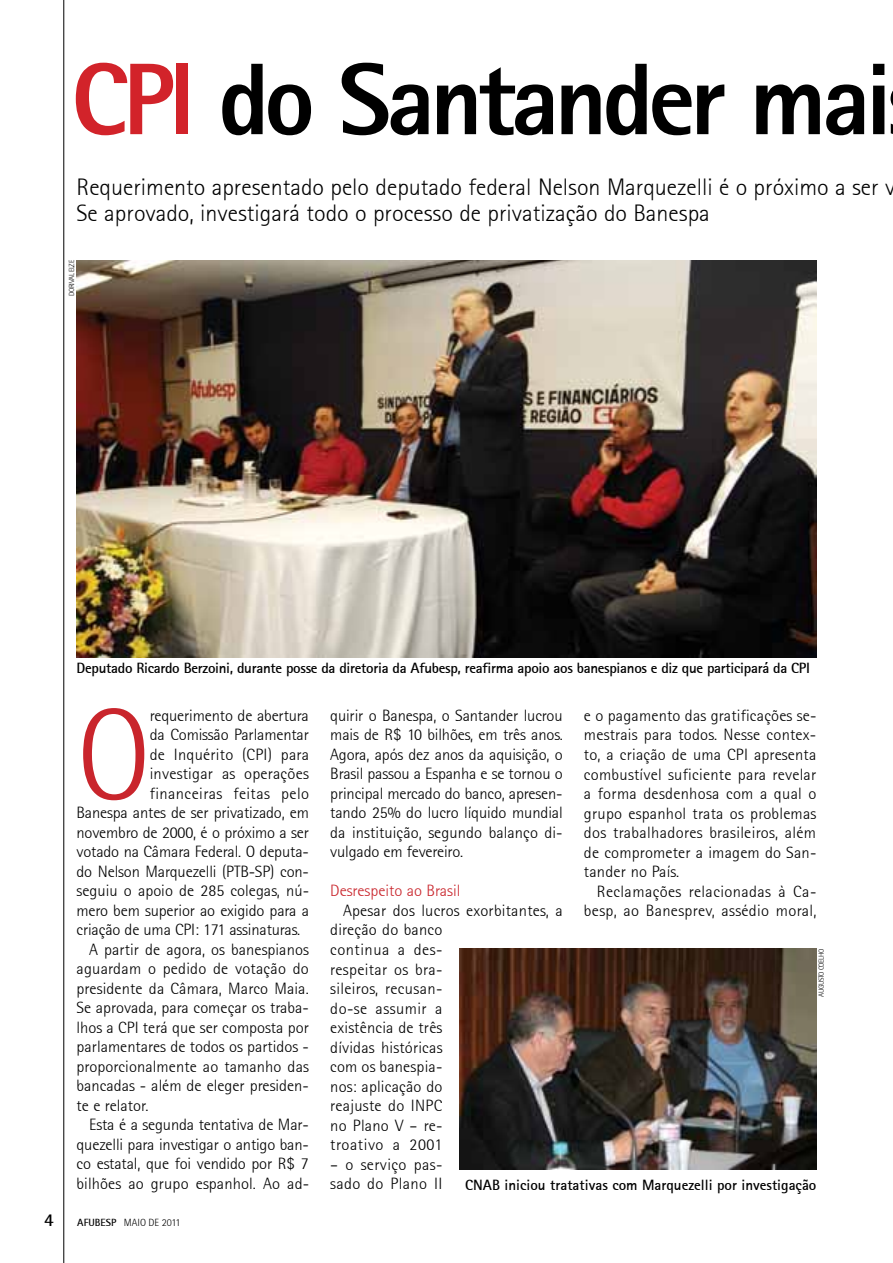
<style>
.page{position:relative;width:893px;height:1263px;background:#fff}
.page>*{position:absolute;margin:0;border:0;box-sizing:border-box;transform-origin:0 0}
.t1{font:300 129.6px "Rotis Semi Sans 45";color:#c9252c}
.t2{font:800 102px "Rotis Sans Serif 75";letter-spacing:-.05em;color:#000}
.t3{font:300 24px/25.5px "Rotis Sans Serif 45";color:#000}
.t4{font:700 18px "Rotis Sans Serif 65";color:#000}
.t5{font:300 16.5px/19.5px "Rotis Semi Sans 45";letter-spacing:.005em;color:#000;text-align:justify}
.t6{font:300 16.5px "Rotis Semi Sans 45";letter-spacing:.025em;color:#000}
.t7{font:300 16.5px "Rotis Semi Sans 45";color:#c9252c}
.t8{font:700 15px "Rotis Sans Serif 65";letter-spacing:-.02em;color:#000}
.t9{font:700 15px "Rotis Sans Serif 65";color:#000}
.t10{font:300 10.5px "Rotis Sans Serif 45";color:#000}
.t11{font:300 7.5px "Rotis Sans Serif 45";letter-spacing:-.05em;color:#000}
.s1{color:#d2232a}
.s2{font-family:"Rotis Sans Serif 65";font-weight:700}
</style>
<div class="page">
<hr style="left:64px;top:0;width:1px;height:1263px;background:#000">
<img style="left:77px;top:260px;width:739px;height:397px">
<img style="left:459px;top:949px;width:357px;height:220px">
<h2 class="t2" style="left:71px;top:35px;width:822px"><span class="s1">CPI</span> do Santander mai</h2>
<h3 class="t3" style="left:77px;top:174px;width:820px">Requerimento apresentado pelo deputado federal Nelson Marquezelli é o próximo a ser v<br>Se aprovado, investigará todo o processo de privatização do Banespa</h3>
<p class="t11" style="left:67px;top:296px;width:38px;rotate:-90deg">dor ival elze</p>
<p class="t8" style="left:77px;top:658px;width:735px">Deputado Ricardo Berzoini, durante posse da diretoria da Afubesp, reafirma apoio aos banespianos e diz que participará da CPI</p>
<h1 class="t1" style="left:77px;top:681px;width:76px">O</h1>
<p class="t5" style="left:150px;top:705px;width:161px">requerimento de abertura</p>
<p class="t5" style="left:150px;top:725px;width:161px">da Comissão Parlamentar</p>
<p class="t5" style="left:150px;top:744px;width:161px">de Inquérito (CPI) para</p>
<p class="t5" style="left:150px;top:764px;width:161px">investigar as operações</p>
<p class="t6" style="left:150px;top:784px;width:161px">financeiras feitas pelo</p>
<p class="t5" style="left:77px;top:803px;width:234px">Banespa antes de ser privatizado, em</p>
<p class="t5" style="left:77px;top:822px;width:234px">novembro de 2000, é o próximo a ser</p>
<p class="t5" style="left:77px;top:842px;width:234px">votado na Câmara Federal. O deputa-</p>
<p class="t5" style="left:77px;top:861px;width:234px">do Nelson Marquezelli (PTB-SP) con-</p>
<p class="t5" style="left:77px;top:881px;width:234px">seguiu o apoio de 285 colegas, nú-</p>
<p class="t5" style="left:77px;top:900px;width:234px">mero bem superior ao exigido para a</p>
<p class="t5" style="left:77px;top:920px;width:225px">criação de uma CPI: 171 assinaturas.</p>
<p class="t5" style="left:89px;top:939px;width:221px">A partir de agora, os banespianos</p>
<p class="t5" style="left:77px;top:959px;width:234px">aguardam o pedido de votação do</p>
<p class="t5" style="left:77px;top:978px;width:234px">presidente da Câmara, Marco Maia.</p>
<p class="t5" style="left:77px;top:998px;width:234px">Se aprovada, para começar os traba-</p>
<p class="t5" style="left:77px;top:1017px;width:234px">lhos a CPI terá que ser composta por</p>
<p class="t5" style="left:77px;top:1037px;width:234px">parlamentares de todos os partidos -</p>
<p class="t5" style="left:77px;top:1056px;width:234px">proporcionalmente ao tamanho das</p>
<p class="t5" style="left:77px;top:1076px;width:234px">bancadas - além de eleger presiden-</p>
<p class="t5" style="left:77px;top:1096px;width:73px">te e relator.</p>
<p class="t5" style="left:89px;top:1115px;width:221px">Esta é a segunda tentativa de Mar-</p>
<p class="t5" style="left:77px;top:1135px;width:234px">quezelli para investigar o antigo ban-</p>
<p class="t5" style="left:77px;top:1154px;width:234px">co estatal, que foi vendido por R$ 7</p>
<p class="t5" style="left:77px;top:1174px;width:234px">bilhões ao grupo espanhol. Ao ad-</p>
<p class="t4" style="left:44px;top:1208px;width:11px">4</p>
<p class="t10" style="left:77px;top:1216px;width:105px"><span class="s2">Afubesp</span> maio de 2011</p>
<p class="t5" style="left:330px;top:706px;width:234px">quirir o Banespa, o Santander lucrou mais de R$ 10 bilhões, em três anos.<br>Agora, após dez anos da aquisição, o Brasil passou a Espanha e se tornou o principal mercado do banco, apresen&shy;tando 25% do lucro líquido mundial da instituição, segundo balanço di&shy;vulgado em fevereiro.</p>
<p class="t7" style="left:330px;top:881px;width:132px">Desrespeito ao Brasil</p>
<p class="t5" style="left:330px;top:901px;width:234px;text-align:left;text-indent:13px">Apesar dos lucros exorbitantes, a direção do banco<br>continua a des-<br>respeitar os bra-<br>sileiros, recusan-<br>do-se assumir a<br>existência de três<br>dívidas históricas<br>com os banespia-<br>nos: aplicação do<br>reajuste do INPC<br>no Plano V – re-<br>troativo a 2001</p>
<p class="t5" style="left:330px;top:1154px;width:114px">– o serviço pas&shy;sado do Plano II</p>
<p class="t5" style="left:584px;top:706px;width:234px">e o pagamento das gratificações se&shy;mestrais para todos. Nesse contex&shy;to, a criação de uma CPI apresenta combustível suficiente para revelar a forma desdenhosa com a qual o grupo espanhol trata os problemas dos trabalhadores brasileiros, além de comprometer a imagem do San&shy;tander no País.</p>
<p class="t5" style="left:584px;top:881px;width:234px;text-align:right">Reclamações relacionadas à Ca&shy;besp, ao Banesprev, assédio moral,</p>
<p class="t11" style="left:817px;top:997px;width:50px;rotate:-90deg">Augusto coelho</p>
<p class="t9" style="left:465px;top:1176px;width:353px">CNAB iniciou tratativas com Marquezelli por investigação</p>
</div>
